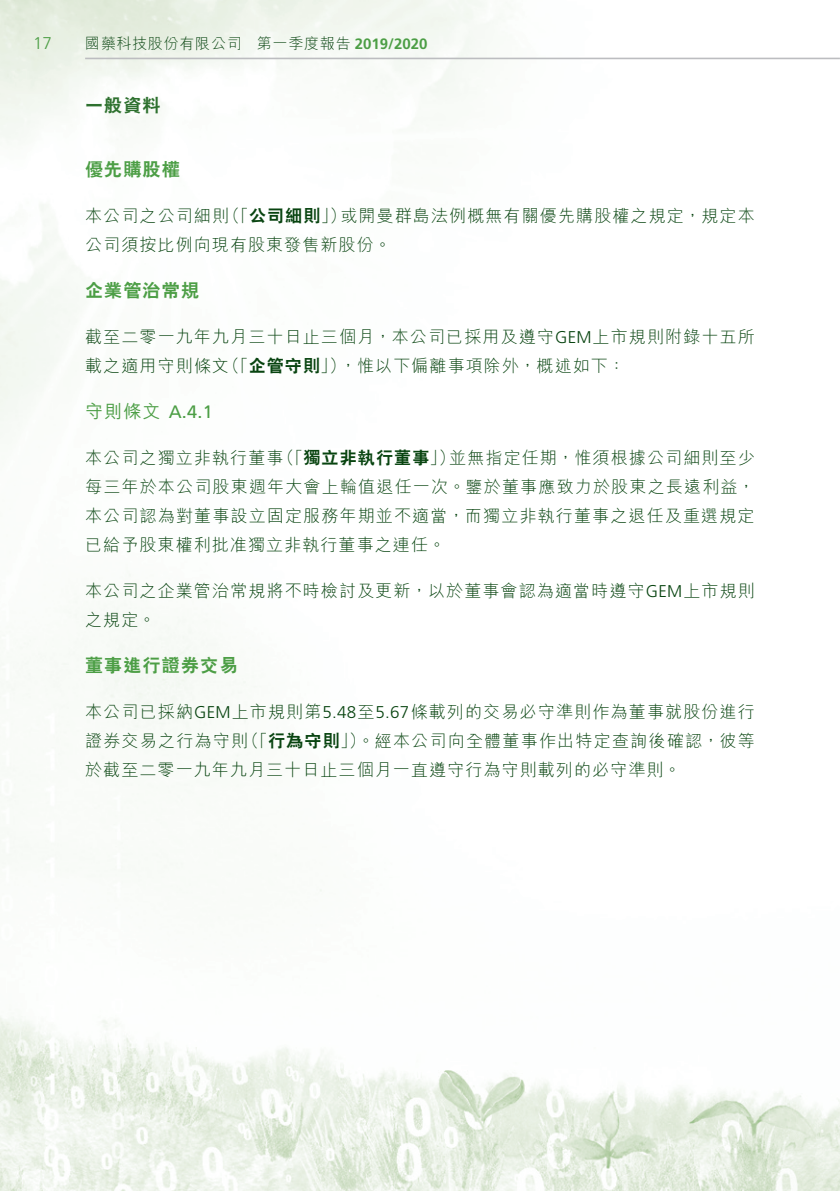
<style>
.page{position:relative;width:840px;height:1191px;background:#fff}
.page>*{position:absolute;margin:0;border:0;box-sizing:border-box;transform-origin:0 0}
._03_H1{font:800 18px "C Hei 2 HK";letter-spacing:.065em;color:#4c9e45}
._04___H2{font:18px "Frutiger LT Std";color:#4c9e45}
.t1{font:800 18px "C Hei 2 HK";color:#2e712f}
._01_Body_Text{font:300 17px/29px "M Hei HK";letter-spacing:.065em;color:#084410}
._01_Body_Text-2{font:800 17px "C Hei 2 HK";letter-spacing:.065em;color:#084410}
.t2{font:300 17px "Frutiger LT Std";color:#4c9e45}
.t3{font:700 15px "Frutiger LT Std";color:#4c9e45}
.t4{font:300 15px "M Hei HK";letter-spacing:.05em;color:#084410}
.s1{font-family:"M Hei HK";font-weight:300;color:#084410}
.s2{font-family:"C Hei 2 HK";font-weight:800}
.s3{font-family:"Frutiger LT Std"}
.s4{font-family:"M Hei HK";font-weight:500}
.s5{font-family:"M Hei HK";font-weight:300}
</style>
<div class="page">
<img style="left:0;top:0;width:839px;height:1191px">
<hr style="left:85px;top:58px;width:754px;height:1px;background:#bcbdc0">
<p class="t2" style="left:33px;top:34px;width:20px">17</p>
<p class="t4" style="left:85px;top:33px;width:158px">國藥科技股份有限公司</p>
<p class="t3" style="left:257px;top:35px;width:172px"><span class="s1">第一季度報告</span> 2019/2020</p>
<p class="t1" style="left:85px;top:94px;width:77px">一般資料</p>
<p class="_03_H1" style="left:85px;top:157px;width:96px">優先購股權</p>
<p class="_01_Body_Text" style="left:223px;top:201px;width:125px">（「<span class="s2">公司細則</span>」）</p>
<p class="_01_Body_Text" style="left:340px;top:201px;width:415px">或開曼群島法例概無有關優先購股權之規定，規定本</p>
<p class="_01_Body_Text" style="left:85px;top:201px;width:307px">本公司之公司細則<br>公司須按比例向現有股東發售新股份。</p>
<p class="_03_H1" style="left:85px;top:278px;width:115px">企業管治常規</p>
<p class="_01_Body_Text" style="left:340px;top:322px;width:416px;text-indent:-255px">截至二零一九年九月三十日止三個月，本公司已採用及遵守<span class="s3">GEM</span>上市規則附錄十五所，惟以下偏離事項除外，概述如下：</p>
<p class="_01_Body_Text" style="left:223px;top:351px;width:125px">（「<span class="s2">企管守則</span>」）</p>
<p class="_01_Body_Text" style="left:85px;top:351px;width:145px">載之適用守則條文</p>
<p class="_04___H2" style="left:85px;top:401px;width:129px"><span class="s4">守則條文</span> A.4.1</p>
<p class="_01_Body_Text-2" style="left:277px;top:446px;width:179px"><span class="s5">（「</span>獨立非執行董事<span class="s5">」）</span></p>
<p class="_01_Body_Text" style="left:449px;top:443px;width:307px">並無指定任期，惟須根據公司細則至少</p>
<p class="_01_Body_Text" style="left:85px;top:443px;width:670px">本公司之獨立非執行董事<br>每三年於本公司股東週年大會上輪值退任一次。鑒於董事應致力於股東之長遠利益，本公司認為對董事設立固定服務年期並不適當，而獨立非執行董事之退任及重選規定已給予股東權利批准獨立非執行董事之連任。</p>
<p class="_01_Body_Text" style="left:85px;top:576px;width:670px">本公司之企業管治常規將不時檢討及更新，以於董事會認為適當時遵守<span class="s3">GEM</span>上市規則之規定。</p>
<p class="_03_H1" style="left:85px;top:653px;width:154px">董事進行證券交易</p>
<p class="_01_Body_Text" style="left:85px;top:697px;width:671px;text-align:right">本公司已採納<span class="s3">GEM</span>上市規則第<span class="s3">5.48</span>至<span class="s3">5.67</span>條載列的交易必守準則作為董事就股份進行（「<span class="s2">行為守則</span>」）。經本公司向全體董事作出特定查詢後確認，彼等</p>
<p class="_01_Body_Text" style="left:85px;top:726px;width:596px">證券交易之行為守則<br>於截至二零一九年九月三十日止三個月一直遵守行為守則載列的必守準則。</p>
</div>
